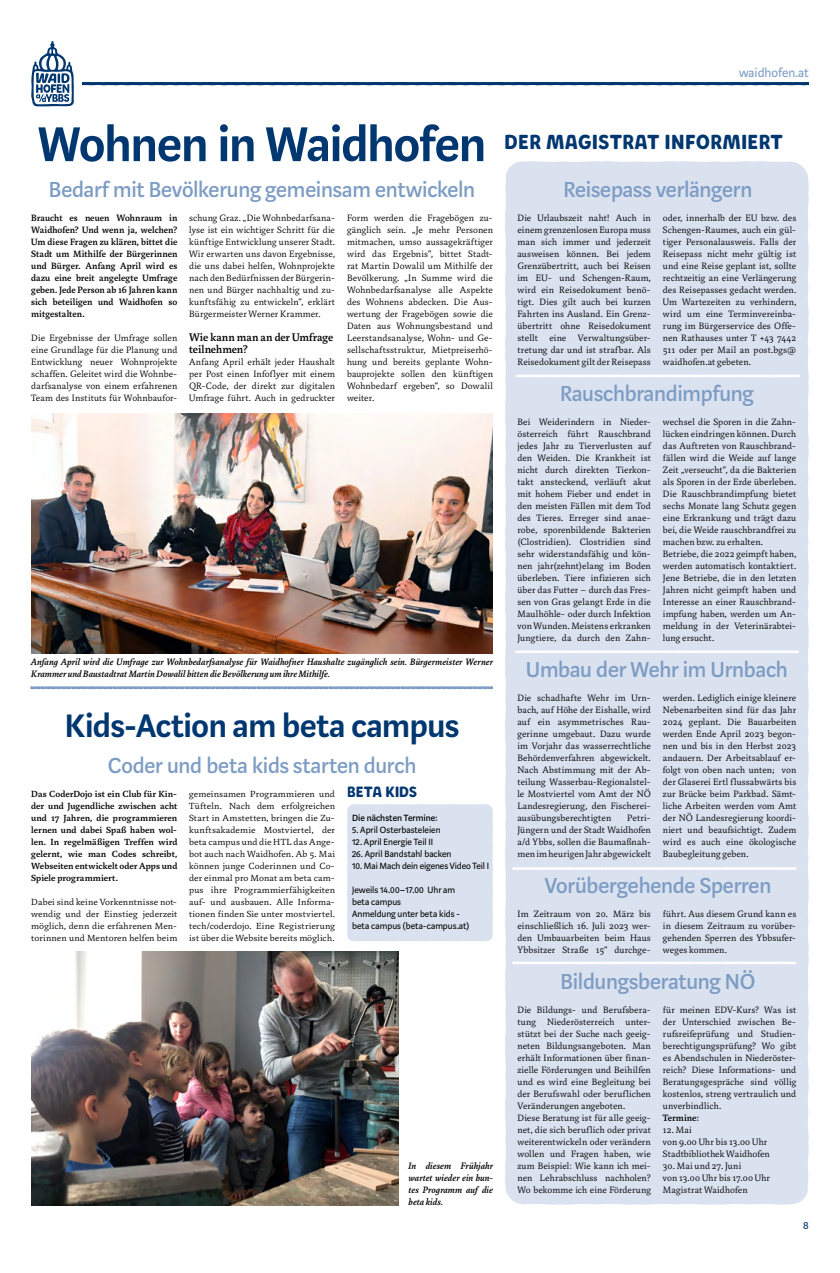
<style>
.page{position:relative;width:840px;height:1273px;background:#fff}
.page>*{position:absolute;margin:0;border:0;box-sizing:border-box;transform-origin:0 0}
.t1{font:600 54px "Marat Sans";letter-spacing:-.02em;color:#003770}
.t2{font:600 36px "Marat Sans";letter-spacing:-.01em;color:#003770}
.t3{font:500 24px "Marat Sans";letter-spacing:-.005em;color:#7d9cc4}
.t4{font:21.9px "Andri";letter-spacing:.015em;color:#003770}
.t5{font:16px "Andri";color:#003770}
.t6{font:14px "Marat Sans";color:#7d9cc4}
.t7{font:500 12px/12px "Marat";letter-spacing:.005em;color:#000}
.t8{font:12px "Marat Sans";color:#003770}
.t9{font:300 10px/12px "Marat";letter-spacing:.01em;color:#000;text-align:justify}
.t10{font:500 10px/12px "Marat";letter-spacing:.005em;color:#000;text-align:justify}
.t11{font:italic 500 10px/12px "Marat";letter-spacing:.005em;color:#000}
.t12{font:10px/12px "Marat Sans";color:#000}
.t13{font:500 10px "Marat Sans";letter-spacing:.005em;color:#000}
.t14{font:300 9.7px/12px "Marat";letter-spacing:.01em;color:#000;text-align:justify;scale:1.05 1}
.t15{font:500 9.7px/12px "Marat";letter-spacing:.005em;color:#000;text-align:justify;scale:1.05 1}
</style>
<div class="page">
<svg style="left:82px;top:82px;width:726px;height:3px;background:#033971"></svg>
<svg style="left:30px;top:686px;width:462px;height:3px"></svg>
<img style="left:31px;top:951px;width:367px;height:254px">
<img style="left:31px;top:413px;width:461px;height:240px">
<svg style="left:31px;top:41px;width:43px;height:66px"></svg>
<div style="left:347px;top:804px;width:145px;height:137px;background:#dae1ef"></div>
<div style="left:505px;top:161px;width:303px;height:1043px;background:#dae1ef"></div>
<svg style="left:516px;top:374px;width:283px;height:4px"></svg>
<svg style="left:514px;top:650px;width:284px;height:3px"></svg>
<svg style="left:512px;top:867px;width:283px;height:3px"></svg>
<svg style="left:512px;top:961px;width:283px;height:3px"></svg>
<h3 class="t6" style="left:738px;top:65px;width:71px">waidhofen.at</h3>
<h1 class="t1" style="left:38px;top:116px;width:449px">Wohnen in Waidhofen</h1>
<h3 class="t3" style="left:49px;top:177px;width:427px">Bedarf mit Bevölkerung gemeinsam entwickeln</h3>
<p class="t10" style="left:31px;top:212px;width:148px">Braucht es neuen Wohnraum in Waidhofen? Und wenn ja, welchen?<br>Um diese Fragen zu klären, bittet die Stadt um Mithilfe der Bürgerinnen und Bürger. Anfang April wird es dazu eine breit angelegte Umfrage geben. Jede Person ab 16 Jahren kann sich beteiligen und Waidhofen so mitgestalten.</p>
<p class="t9" style="left:31px;top:332px;width:148px">Die Ergebnisse der Umfrage sollen eine Grundlage für die Planung und Entwicklung neuer Wohnprojekte schaffen. Geleitet wird die Wohnbe&shy;darfsanalyse von einem erfahrenen Team des Instituts für Wohnbaufor-</p>
<p class="t9" style="left:189px;top:212px;width:147px">schung Graz. „Die Wohnbedarfsana&shy;lyse ist ein wichtiger Schritt für die künftige Entwicklung unserer Stadt.<br>Wir erwarten uns davon Ergebnisse, die uns dabei helfen, Wohnprojekte nach den Bedürfnissen der Bürgerin&shy;nen und Bürger nachhaltig und zu&shy;kunftsfähig zu entwickeln“, erklärt Bürgermeister Werner Krammer.</p>
<p class="t7" style="left:189px;top:332px;width:146px">Wie kann man an der Umfrage teilnehmen?</p>
<p class="t9" style="left:189px;top:356px;width:147px">Anfang April erhält jeder Haushalt per Post einen Infoflyer mit einem QR-Code, der direkt zur digitalen Umfrage führt. Auch in gedruckter</p>
<p class="t9" style="left:347px;top:212px;width:147px">Form werden die Fragebögen zu&shy;gänglich sein. „Je mehr Personen mitmachen, umso aussagekräftiger wird das Ergebnis“, bittet Stadt&shy;rat Martin Dowalil um Mithilfe der Bevölkerung. „In Summe wird die Wohnbedarfsanalyse alle Aspekte des Wohnens abdecken. Die Aus&shy;wertung der Fragebögen sowie die Daten aus Wohnungsbestand und Leerstandsanalyse, Wohn- und Ge&shy;sellschaftsstruktur, Mietpreiserhö&shy;hung und bereits geplante Wohn&shy;bauprojekte sollen den künftigen Wohnbedarf ergeben“, so Dowalil weiter.</p>
<p class="t11" style="left:31px;top:656px;width:463px">Anfang April wird die Umfrage zur Wohnbedarfsanalyse für Waidhofner Haushalte zugänglich sein. Bürgermeister Werner<br>Krammer und Baustadtrat Martin Dowalil bitten die Bevölkerung um ihre Mithilfe.</p>
<h2 class="t2" style="left:65px;top:707px;width:395px">Kids-Action am beta campus</h2>
<h3 class="t3" style="left:108px;top:753px;width:310px">Coder und beta kids starten durch</h3>
<p class="t15" style="left:31px;top:788px;width:141px">Das CoderDojo ist ein Club für Kin&shy;der und Jugendliche zwischen acht und 17 Jahren, die programmieren lernen und dabei Spaß haben wol&shy;len. In regelmäßigen Treffen wird gelernt, wie man Codes schreibt, Webseiten entwickelt oder Apps und Spiele programmiert.</p>
<p class="t14" style="left:31px;top:896px;width:141px">Dabei sind keine Vorkenntnisse not&shy;wendig und der Einstieg jederzeit möglich, denn die erfahrenen Men&shy;torinnen und Mentoren helfen beim</p>
<p class="t14" style="left:189px;top:788px;width:140px">gemeinsamen Programmieren und Tüfteln. Nach dem erfolgreichen Start in Amstetten, bringen die Zu&shy;kunftsakademie Mostviertel, der beta campus und die HTL das Ange&shy;bot auch nach Waidhofen. Ab 5. Mai können junge Coderinnen und Co&shy;der einmal pro Monat am beta cam&shy;pus ihre Programmierfähigkeiten auf- und ausbauen. Alle Informa&shy;tionen finden Sie unter mostviertel. tech/coderdojo. Eine Registrierung ist über die Website bereits möglich.</p>
<h3 class="t5" style="left:347px;top:784px;width:72px">BETA KIDS</h3>
<p class="t13" style="left:352px;top:813px;width:87px">Die nächsten Termine:</p>
<p class="t12" style="left:352px;top:824px;width:90px">5. April Osterbasteleien</p>
<p class="t12" style="left:352px;top:836px;width:83px">12. April Energie Teil II</p>
<p class="t12" style="left:352px;top:848px;width:101px">26. April Bandstahl backen</p>
<p class="t12" style="left:352px;top:860px;width:138px">10. Mai Mach dein eigenes Video Teil I</p>
<p class="t12" style="left:352px;top:884px;width:119px">Jeweils 14.00–17.00 Uhr am beta campus<br>Anmeldung unter beta kids - beta campus (beta-campus.at)</p>
<p class="t11" style="left:408px;top:1160px;width:86px;text-align:justify">In diesem Frühjahr wartet wieder ein bun&shy;tes Programm auf die beta kids.</p>
<h3 class="t4" style="left:504px;top:131px;width:279px">DER MAGISTRAT INFORMIERT</h3>
<h3 class="t3" style="left:563px;top:177px;width:190px">Reisepass verlängern</h3>
<p class="t9" style="left:517px;top:212px;width:135px">Die Urlaubszeit naht! Auch in einem grenzenlosen Europa muss man sich immer und jederzeit ausweisen können. Bei jedem Grenzübertritt, auch bei Reisen im EU- und Schengen-Raum, wird ein Reisedokument benö&shy;tigt. Dies gilt auch bei kurzen Fahrten ins Ausland. Ein Grenz&shy;übertritt ohne Reisedokument stellt eine Verwaltungsüber&shy;tretung dar und ist strafbar. Als Reisedokument gilt der Reisepass</p>
<p class="t9" style="left:662px;top:212px;width:135px">oder, innerhalb der EU bzw. des Schengen-Raumes, auch ein gül&shy;tiger Personalausweis. Falls der Reisepass nicht mehr gültig ist und eine Reise geplant ist, sollte rechtzeitig an eine Verlängerung des Reisepasses gedacht werden.<br>Um Wartezeiten zu verhindern, wird um eine Terminvereinba&shy;rung im Bürgerservice des Offe&shy;nen Rathauses unter T +43 7442<br>511 oder per Mail an post.bgs@ waidhofen.at gebeten.</p>
<h3 class="t3" style="left:560px;top:381px;width:195px">Rauschbrandimpfung</h3>
<p class="t9" style="left:517px;top:416px;width:135px">Bei Weiderindern in Nieder&shy;österreich führt Rauschbrand jedes Jahr zu Tierverlusten auf den Weiden. Die Krankheit ist nicht durch direkten Tierkon&shy;takt ansteckend, verläuft akut mit hohem Fieber und endet in den meisten Fällen mit dem Tod des Tieres. Erreger sind anae&shy;robe, sporenbildende Bakterien (Clostridien). Clostridien sind sehr widerstandsfähig und kön&shy;nen jahr(zehnt)elang im Boden überleben. Tiere infizieren sich über das Futter – durch das Fres&shy;sen von Gras gelangt Erde in die Maulhöhle- oder durch Infektion von Wunden. Meistens erkranken Jungtiere, da durch den Zahn-</p>
<p class="t9" style="left:662px;top:416px;width:135px;text-align:left">wechsel die Sporen in die Zahn&shy;lücken eindringen können. Durch das Auftreten von Rauschbrand&shy;fällen wird die Weide auf lange<br>Zeit „verseucht“, da die Bakterien als Sporen in der Erde überleben.<br>Die Rauschbrandimpfung bietet sechs Monate lang Schutz gegen eine Erkrankung und trägt dazu bei, die Weide rauschbrandfrei zu machen bzw. zu erhalten.<br>Betriebe, die 2022 geimpft haben, werden automatisch kontaktiert.<br>Jene Betriebe, die in den letzten<br>Jahren nicht geimpft haben und<br>Interesse an einer Rauschbrand&shy;impfung haben, werden um An&shy;meldung in der Veterinärabtei&shy;lung ersucht.</p>
<h3 class="t3" style="left:525px;top:657px;width:263px">Umbau der Wehr im Urnbach</h3>
<p class="t9" style="left:517px;top:692px;width:135px">Die schadhafte Wehr im Urn&shy;bach, auf Höhe der Eishalle, wird auf ein asymmetrisches Rau&shy;gerinne umgebaut. Dazu wurde im Vorjahr das wasserrechtliche Behördenverfahren abgewickelt.<br>Nach Abstimmung mit der Ab&shy;teilung Wasserbau-Regionalstel&shy;le Mostviertel vom Amt der NÖ Landesregierung, den Fischerei&shy;ausübungsberechtigten</p>
<p class="t9" style="left:517px;top:812px;width:135px;text-indent:110px">Petri-Jüngern und der Stadt Waidhofen a/d Ybbs, sollen die Baumaßnah&shy;men im heurigen Jahr abgewickelt</p>
<p class="t9" style="left:662px;top:692px;width:135px">werden. Lediglich einige kleinere Nebenarbeiten sind für das Jahr 2024 geplant. Die Bauarbeiten werden Ende April 2023 begon&shy;nen und bis in den Herbst 2023 andauern. Der Arbeitsablauf er&shy;folgt von oben nach unten; von der Glaserei Ertl flussabwärts bis zur Brücke beim Parkbad. Sämt&shy;liche Arbeiten werden vom Amt der NÖ Landesregierung koordi&shy;niert und beaufsichtigt. Zudem wird es auch eine ökologische Baubegleitung geben.</p>
<h3 class="t3" style="left:544px;top:873px;width:228px">Vorübergehende Sperren</h3>
<p class="t9" style="left:517px;top:908px;width:135px">Im Zeitraum von 20. März bis einschließlich 16. Juli 2023 wer&shy;den Umbauarbeiten beim Haus Ybbsitzer Straße 15“ durchge-</p>
<p class="t9" style="left:662px;top:908px;width:135px">führt. Aus diesem Grund kann es in diesem Zeitraum zu vorüber&shy;gehenden Sperren des Ybbsufer&shy;weges kommen.</p>
<h3 class="t3" style="left:560px;top:969px;width:196px">Bildungsberatung NÖ</h3>
<p class="t9" style="left:517px;top:1004px;width:135px;text-align:left">Die Bildungs- und Berufsbera&shy;tung Niederösterreich unter&shy;stützt bei der Suche nach geeig&shy;neten Bildungsangeboten. Man erhält Informationen über finan&shy;zielle Förderungen und Beihilfen und es wird eine Begleitung bei der Berufswahl oder beruflichen<br>Veränderungen angeboten.<br>Diese Beratung ist für alle geeig&shy;net, die sich beruflich oder privat weiterentwickeln oder verändern wollen und Fragen haben, wie zum Beispiel: Wie kann ich mei&shy;nen Lehrabschluss nachholen?<br>Wo bekomme ich eine Förderung</p>
<p class="t9" style="left:662px;top:1004px;width:135px">für meinen EDV-Kurs? Was ist der Unterschied zwischen Be&shy;rufsreifeprüfung und Studien&shy;berechtigungsprüfung? Wo gibt es Abendschulen in Niederöster&shy;reich? Diese Informations- und Beratungsgespräche sind völlig kostenlos, streng vertraulich und unverbindlich.</p>
<p class="t10" style="left:662px;top:1112px;width:38px">Termine:</p>
<p class="t9" style="left:662px;top:1124px;width:108px;text-align:left">12. Mai<br>von 9.00 Uhr bis 13.00 Uhr<br>Stadtbibliothek Waidhofen</p>
<p class="t9" style="left:662px;top:1160px;width:109px;text-align:left">30. Mai und 27. Juni<br>von 13.00 Uhr bis 17.00 Uhr<br>Magistrat Waidhofen</p>
<p class="t8" style="left:802px;top:1219px;width:7px">8</p>
</div>
